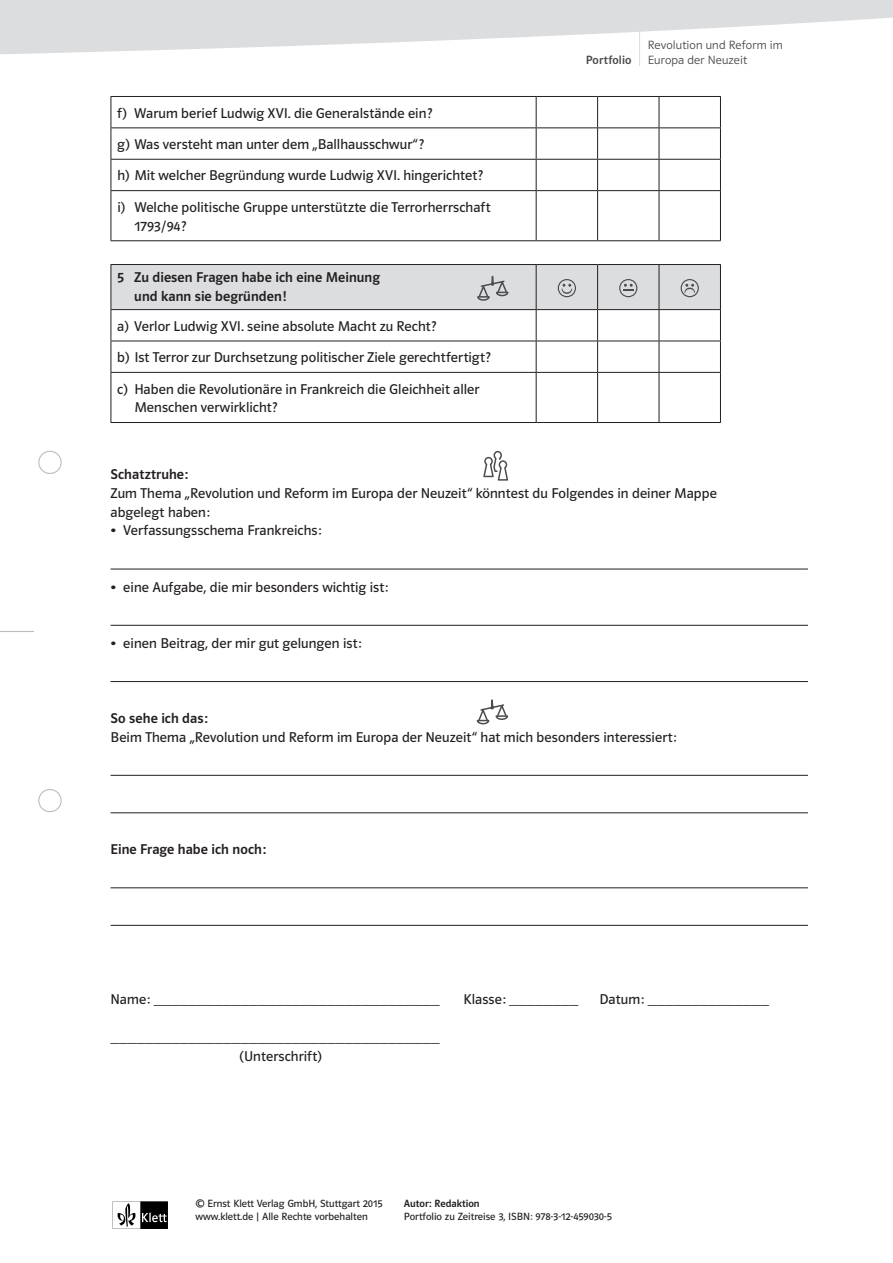
<style>
.page{position:relative;width:893px;height:1263px;background:#fff}
.page>*{position:absolute;margin:0;border:0;box-sizing:border-box;transform-origin:0 0}
.t1{font:14.25px/18.8px "Polo ST11 K Buch";letter-spacing:.005em;color:#231f20}
.t2{font:14.25px/18.8px "Polo ST11 K Krftg";letter-spacing:.005em;color:#231f20}
.t3{font:12px/15px "Polo ST11 K Leicht";letter-spacing:.015em;color:#4b4c4d}
.t4{font:12px "Polo ST11 K Krftg";letter-spacing:.01em;color:#4b4c4d}
.t5{font:10.5px/12.8px "Polo ST11 K Buch";color:#231f20}
.t6{font:10.5px "Polo ST11 K Krftg";color:#231f20}
.s1{font-family:"Polo ST11 K Krftg"}
</style>
<div class="page">
<hr style="left:0;top:631px;width:34px;height:1px;background:#bcbdc0">
<div style="left:38px;top:451px;width:24px;height:23px;border:1px solid #bcbdc0;border-radius:50%"></div>
<div style="left:38px;top:789px;width:24px;height:23px;border:1px solid #bcbdc0;border-radius:50%"></div>
<hr style="left:111px;top:569px;width:697px;height:1px;background:#231f20">
<hr style="left:111px;top:625px;width:697px;height:1px;background:#231f20">
<hr style="left:111px;top:681px;width:697px;height:1px;background:#231f20">
<hr style="left:111px;top:775px;width:697px;height:1px;background:#231f20">
<hr style="left:111px;top:812px;width:697px;height:1px;background:#231f20">
<hr style="left:111px;top:887px;width:697px;height:1px;background:#231f20">
<hr style="left:111px;top:925px;width:697px;height:1px;background:#231f20">
<svg style="left:112px;top:97px;width:608px;height:143px"></svg>
<hr style="left:536px;top:96px;width:62px;height:1px;background:#231f20">
<hr style="left:598px;top:96px;width:61px;height:1px;background:#231f20">
<hr style="left:659px;top:96px;width:62px;height:1px;background:#231f20">
<hr style="left:536px;top:127px;width:62px;height:1px;background:#231f20">
<hr style="left:598px;top:127px;width:61px;height:1px;background:#231f20">
<hr style="left:659px;top:127px;width:62px;height:1px;background:#231f20">
<hr style="left:536px;top:159px;width:62px;height:1px;background:#231f20">
<hr style="left:598px;top:159px;width:61px;height:1px;background:#231f20">
<hr style="left:659px;top:159px;width:62px;height:1px;background:#231f20">
<hr style="left:536px;top:190px;width:62px;height:1px;background:#231f20">
<hr style="left:598px;top:190px;width:61px;height:1px;background:#231f20">
<hr style="left:659px;top:190px;width:62px;height:1px;background:#231f20">
<hr style="left:536px;top:240px;width:62px;height:1px;background:#231f20">
<hr style="left:598px;top:240px;width:61px;height:1px;background:#231f20">
<hr style="left:659px;top:240px;width:62px;height:1px;background:#231f20">
<hr style="left:111px;top:96px;width:425px;height:1px;background:#231f20">
<hr style="left:536px;top:97px;width:1px;height:30px;background:#231f20">
<hr style="left:597px;top:97px;width:1px;height:30px;background:#231f20">
<hr style="left:659px;top:97px;width:1px;height:30px;background:#231f20">
<hr style="left:111px;top:127px;width:425px;height:1px;background:#231f20">
<hr style="left:536px;top:128px;width:1px;height:31px;background:#231f20">
<hr style="left:597px;top:128px;width:1px;height:31px;background:#231f20">
<hr style="left:659px;top:128px;width:1px;height:31px;background:#231f20">
<hr style="left:111px;top:159px;width:425px;height:1px;background:#231f20">
<hr style="left:536px;top:160px;width:1px;height:30px;background:#231f20">
<hr style="left:597px;top:160px;width:1px;height:30px;background:#231f20">
<hr style="left:659px;top:160px;width:1px;height:30px;background:#231f20">
<hr style="left:111px;top:190px;width:425px;height:1px;background:#231f20">
<hr style="left:536px;top:191px;width:1px;height:49px;background:#231f20">
<hr style="left:597px;top:191px;width:1px;height:49px;background:#231f20">
<hr style="left:659px;top:191px;width:1px;height:49px;background:#231f20">
<hr style="left:111px;top:240px;width:425px;height:1px;background:#231f20">
<hr style="left:111px;top:97px;width:1px;height:30px;background:#231f20">
<hr style="left:720px;top:97px;width:1px;height:30px;background:#231f20">
<hr style="left:111px;top:128px;width:1px;height:31px;background:#231f20">
<hr style="left:720px;top:128px;width:1px;height:31px;background:#231f20">
<hr style="left:111px;top:160px;width:1px;height:30px;background:#231f20">
<hr style="left:720px;top:160px;width:1px;height:30px;background:#231f20">
<hr style="left:111px;top:191px;width:1px;height:49px;background:#231f20">
<hr style="left:720px;top:191px;width:1px;height:49px;background:#231f20">
<svg style="left:112px;top:310px;width:608px;height:112px"></svg>
<hr style="left:536px;top:372px;width:62px;height:1px;background:#231f20">
<hr style="left:598px;top:372px;width:61px;height:1px;background:#231f20">
<hr style="left:659px;top:372px;width:62px;height:1px;background:#231f20">
<hr style="left:536px;top:422px;width:62px;height:1px;background:#231f20">
<hr style="left:598px;top:422px;width:61px;height:1px;background:#231f20">
<hr style="left:659px;top:422px;width:62px;height:1px;background:#231f20">
<hr style="left:536px;top:310px;width:1px;height:31px;background:#231f20">
<hr style="left:597px;top:310px;width:1px;height:31px;background:#231f20">
<hr style="left:659px;top:310px;width:1px;height:31px;background:#231f20">
<hr style="left:536px;top:341px;width:1px;height:31px;background:#231f20">
<hr style="left:597px;top:341px;width:1px;height:31px;background:#231f20">
<hr style="left:659px;top:341px;width:1px;height:31px;background:#231f20">
<hr style="left:111px;top:372px;width:425px;height:1px;background:#231f20">
<hr style="left:536px;top:373px;width:1px;height:49px;background:#231f20">
<hr style="left:597px;top:373px;width:1px;height:49px;background:#231f20">
<hr style="left:659px;top:373px;width:1px;height:49px;background:#231f20">
<hr style="left:111px;top:422px;width:425px;height:1px;background:#231f20">
<hr style="left:111px;top:341px;width:1px;height:31px;background:#231f20">
<hr style="left:720px;top:341px;width:1px;height:31px;background:#231f20">
<hr style="left:111px;top:373px;width:1px;height:49px;background:#231f20">
<hr style="left:720px;top:373px;width:1px;height:49px;background:#231f20">
<hr style="left:659px;top:264px;width:62px;height:1px;background:#231f20">
<hr style="left:720px;top:265px;width:1px;height:44px;background:#231f20">
<hr style="left:111px;top:310px;width:1px;height:31px;background:#231f20">
<hr style="left:659px;top:309px;width:62px;height:1px;background:#231f20">
<hr style="left:720px;top:310px;width:1px;height:31px;background:#231f20">
<hr style="left:111px;top:341px;width:425px;height:1px;background:#231f20">
<hr style="left:536px;top:341px;width:62px;height:1px;background:#231f20">
<hr style="left:598px;top:341px;width:61px;height:1px;background:#231f20">
<hr style="left:659px;top:341px;width:62px;height:1px;background:#231f20">
<svg style="left:111px;top:264px;width:609px;height:46px;background:#d1d1d3"></svg>
<svg style="left:483px;top:450px;width:26px;height:31px"></svg>
<svg style="left:476px;top:699px;width:33px;height:26px"></svg>
<svg style="left:113px;top:1201px;width:55px;height:28px"></svg>
<hr style="left:639px;top:0;width:1px;height:66px;background:#dcdddf">
<svg style="left:0;top:0;width:893px;height:55px;fill:#dcdddf"></svg>
<p class="t1" style="left:117px;top:104px;width:316px">f) Warum berief Ludwig XVI. die Generalstände ein?</p>
<p class="t1" style="left:117px;top:135px;width:308px">g) Was versteht man unter dem „Ballhausschwur“?</p>
<p class="t1" style="left:117px;top:166px;width:367px">h) Mit welcher Begründung wurde Ludwig XVI. hingerichtet?</p>
<p class="t1" style="left:134px;top:198px;width:358px;text-indent:-17px">i) Welche politische Gruppe unterstützte die Terrorherrschaft<br>1793/94?</p>
<p class="t2" style="left:134px;top:268px;width:247px;text-indent:-17px">5 Zu diesen Fragen habe ich eine Meinung und kann sie begründen!</p>
<p class="t1" style="left:117px;top:317px;width:320px">a) Verlor Ludwig XVI. seine absolute Macht zu Recht?</p>
<p class="t1" style="left:117px;top:348px;width:375px">b) Ist Terror zur Durchsetzung politischer Ziele gerechtfertigt?</p>
<p class="t1" style="left:134px;top:380px;width:347px;text-indent:-17px">c) Haben die Revolutionäre in Frankreich die Gleichheit aller<br>Menschen verwirklicht?</p>
<p class="t4" style="left:586px;top:53px;width:47px">Portfolio</p>
<p class="t3" style="left:648px;top:37px;width:137px">Revolution und Reform im<br>Europa der Neuzeit</p>
<p class="t2" style="left:111px;top:465px;width:79px">Schatztruhe:</p>
<p class="t1" style="left:111px;top:484px;width:608px">Zum Thema „Revolution und Reform im Europa der Neuzeit“ könntest du Folgendes in deiner Mappe abgelegt haben:</p>
<p class="t1" style="left:111px;top:521px;width:213px"><span class="s1">•</span> Verfassungsschema Frankreichs:</p>
<p class="t1" style="left:111px;top:578px;width:279px"><span class="s1">•</span> eine Aufgabe, die mir besonders wichtig ist:</p>
<p class="t1" style="left:111px;top:634px;width:252px"><span class="s1">•</span> einen Beitrag, der mir gut gelungen ist:</p>
<p class="t2" style="left:111px;top:709px;width:99px">So sehe ich das:</p>
<p class="t1" style="left:111px;top:728px;width:568px">Beim Thema „Revolution und Reform im Europa der Neuzeit“ hat mich besonders interessiert:</p>
<p class="t2" style="left:111px;top:840px;width:157px">Eine Frage habe ich noch:</p>
<p class="t1" style="left:111px;top:990px;width:331px">Name: _________________________________</p>
<p class="t1" style="left:463px;top:990px;width:116px">Klasse: ________</p>
<p class="t1" style="left:600px;top:990px;width:171px">Datum: ______________</p>
<p class="t1" style="left:240px;top:1028px;width:202px;text-indent:-129px">______________________________________ (Unterschrift)</p>
<p class="t5" style="left:196px;top:1197px;width:188px">© Ernst Klett Verlag GmbH, Stuttgart 2015 www.klett.de | Alle Rechte vorbehalten</p>
<p class="t6" style="left:404px;top:1198px;width:77px">Autor: Redaktion</p>
<p class="t5" style="left:404px;top:1210px;width:209px">Portfolio zu Zeitreise 3, ISBN: 978-3-12-459030-5</p>
</div>
